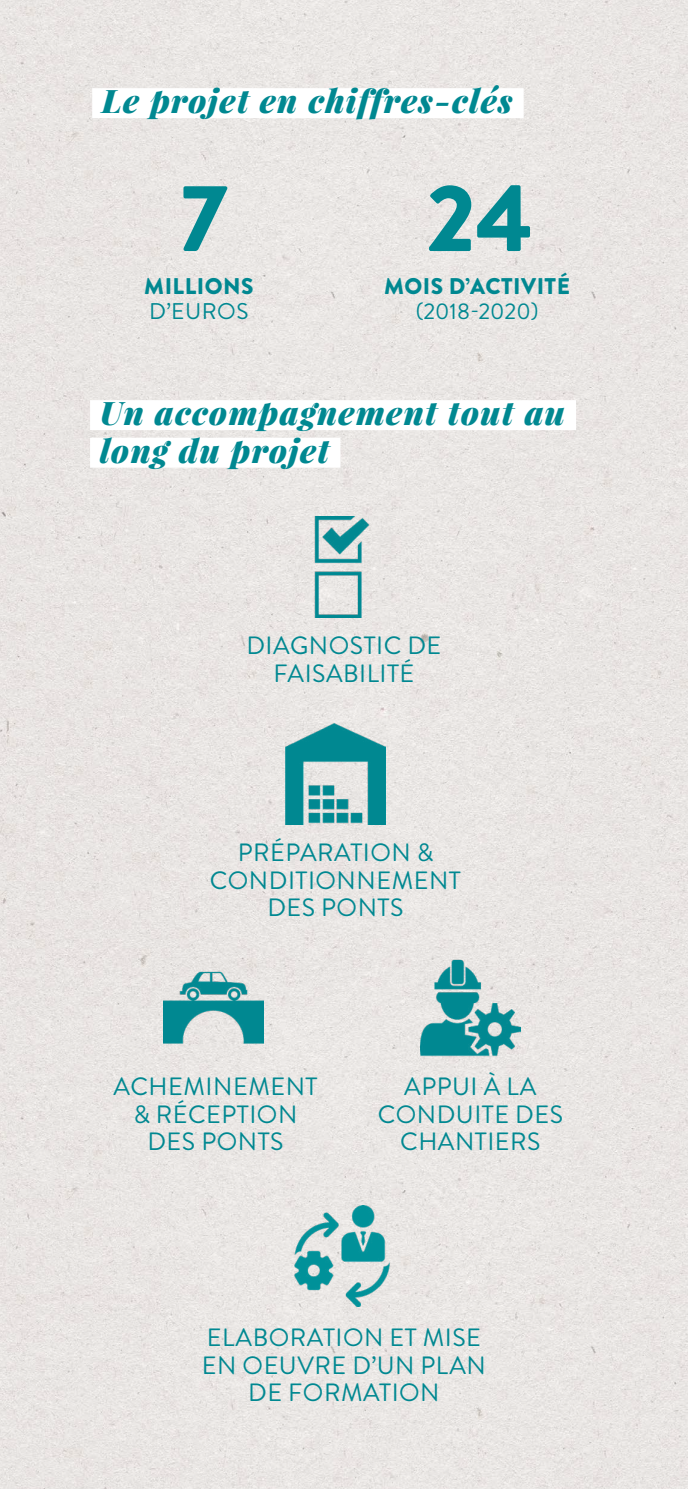
<style>
.page{position:relative;width:688px;height:1489px;background:#fff}
.page>*{position:absolute;margin:0;border:0;box-sizing:border-box;transform-origin:0 0}
.t1{font:900 95.25px "Brandon Grotesque";color:#008891}
.t2{font:italic 900 32.5px/37.5px "Playfair Display";letter-spacing:.04em;color:#008891}
.t3{font:25px/27.5px "Brandon Grotesque";letter-spacing:.02em;color:#008891;text-align:center}
.t4{font:900 22.75px "Brandon Grotesque";letter-spacing:.02em;color:#008891}
.t5{font:22.75px "Brandon Grotesque";color:#008891}
</style>
<div class="page">
<img style="left:0;top:0;width:687px;height:1488px">
<div style="left:92px;top:88px;width:431px;height:30px;background:#fff"></div>
<img style="left:420px;top:957px;width:100px;height:100px">
<div style="left:90px;top:400px;width:486px;height:30px;background:#fff"></div>
<div style="left:90px;top:437px;width:250px;height:30px;background:#fff"></div>
<img style="left:163px;top:957px;width:101px;height:100px">
<img style="left:291px;top:516px;width:101px;height:101px">
<img style="left:291px;top:1205px;width:101px;height:101px">
<img style="left:285px;top:723px;width:101px;height:101px">
<h2 class="t2" style="left:102px;top:81px;width:412px">Le projet en chiffres-clés</h2>
<h1 class="t1" style="left:180px;top:151px;width:49px">7</h1>
<h1 class="t1" style="left:427px;top:151px;width:108px">24</h1>
<p class="t4" style="left:384px;top:270px;width:187px">MOIS D’ACTIVITÉ</p>
<p class="t5" style="left:415px;top:295px;width:124px">(2018-2020)</p>
<p class="t4" style="left:144px;top:270px;width:111px">MILLIONS</p>
<p class="t5" style="left:149px;top:295px;width:101px">D’EUROS</p>
<h2 class="t2" style="left:100px;top:393px;width:466px">Un accompagnement tout au long du projet</h2>
<p class="t3" style="left:246px;top:632px;width:196px">DIAGNOSTIC DE<br>FAISABILITÉ</p>
<p class="t3" style="left:210px;top:839px;width:252px">PRÉPARATION &amp;<br>CONDITIONNEMENT<br>DES PONTS</p>
<p class="t3" style="left:113px;top:1073px;width:205px">ACHEMINEMENT &amp; RÉCEPTION<br>DES PONTS</p>
<p class="t3" style="left:377px;top:1073px;width:187px">APPUI À LA<br>CONDUITE DES<br>CHANTIERS</p>
<p class="t3" style="left:202px;top:1323px;width:285px">ELABORATION ET MISE<br>EN OEUVRE D’UN PLAN<br>DE FORMATION</p>
</div>
